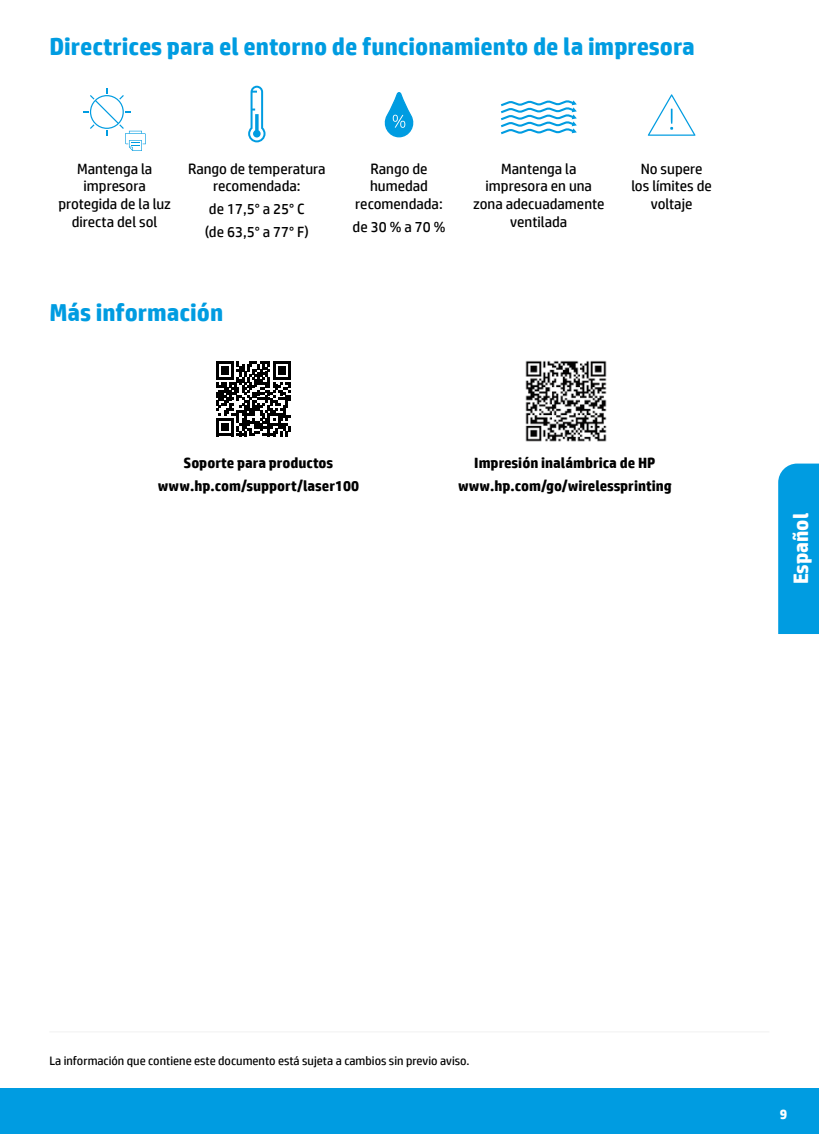
<style>
.page{position:relative;width:819px;height:1134px;background:#fff}
.page>*{position:absolute;margin:0;border:0;box-sizing:border-box;transform-origin:0 0}
.section_title{font:700 24.5px "HP Simplified";color:#009ce1}
.bleed_tab{font:700 21px "HP Simplified";color:#fff}
.body{font:14.88px/17.8px "HP Simplified";color:#000;text-align:center}
.body-2{font:700 14.88px "HP Simplified";color:#000}
.t1{font:700 14px "HP Simplified";color:#fff}
.t2{font:12.25px "HP Simplified";color:#000}
</style>
<div class="page">
<svg style="left:216px;top:362px;width:75px;height:74px"></svg>
<img style="left:525px;top:360px;width:82px;height:82px">
<div style="left:0;top:1089px;width:819px;height:45px;background:#009ce1"></div>
<svg style="left:84px;top:89px;width:62px;height:62px"></svg>
<svg style="left:248px;top:86px;width:18px;height:56px"></svg>
<svg style="left:385px;top:92px;width:28px;height:45px"></svg>
<svg style="left:501px;top:100px;width:76px;height:34px"></svg>
<svg style="left:648px;top:94px;width:47px;height:42px"></svg>
<div style="left:778px;top:464px;width:41px;height:170px;background:#009ce1"></div>
<hr style="left:49px;top:1031px;width:720px;height:1px;background:#b5b6b6">
<p class="section_title" style="left:49px;top:30px;width:647px">Directrices para el entorno de funcionamiento de la impresora</p>
<p class="body" style="left:58px;top:159px;width:114px">Mantenga la impresora protegida de la luz directa del sol</p>
<p class="body" style="left:188px;top:159px;width:139px">Rango de temperatura recomendada:</p>
<p class="body" style="left:209px;top:200px;width:97px">de 17,5° a 25° C</p>
<p class="body" style="left:205px;top:223px;width:106px">(de 63,5° a 77° F)</p>
<p class="section_title" style="left:49px;top:297px;width:175px">Más información</p>
<p class="body" style="left:355px;top:159px;width:89px">Rango de humedad recomendada:</p>
<p class="body" style="left:353px;top:218px;width:94px">de 30 % a 70 %</p>
<p class="body" style="left:473px;top:159px;width:133px">Mantenga la impresora en una zona adecuadamente ventilada</p>
<p class="body" style="left:631px;top:159px;width:82px">No supere los límites de voltaje</p>
<p class="body-2" style="left:184px;top:453px;width:151px">Soporte para productos</p>
<p class="body-2" style="left:158px;top:476px;width:203px">www.hp.com/support/laser100</p>
<p class="body-2" style="left:474px;top:453px;width:183px">Impresión inalámbrica de HP</p>
<p class="body-2" style="left:458px;top:476px;width:215px">www.hp.com/go/wirelessprinting</p>
<p class="bleed_tab" style="left:787px;top:584px;width:73px;rotate:-90deg">Español</p>
<p class="t2" style="left:49px;top:1053px;width:422px">La información que contiene este documento está sujeta a cambios sin previo aviso.</p>
<p class="t1" style="left:780px;top:1105px;width:9px">9</p>
</div>
